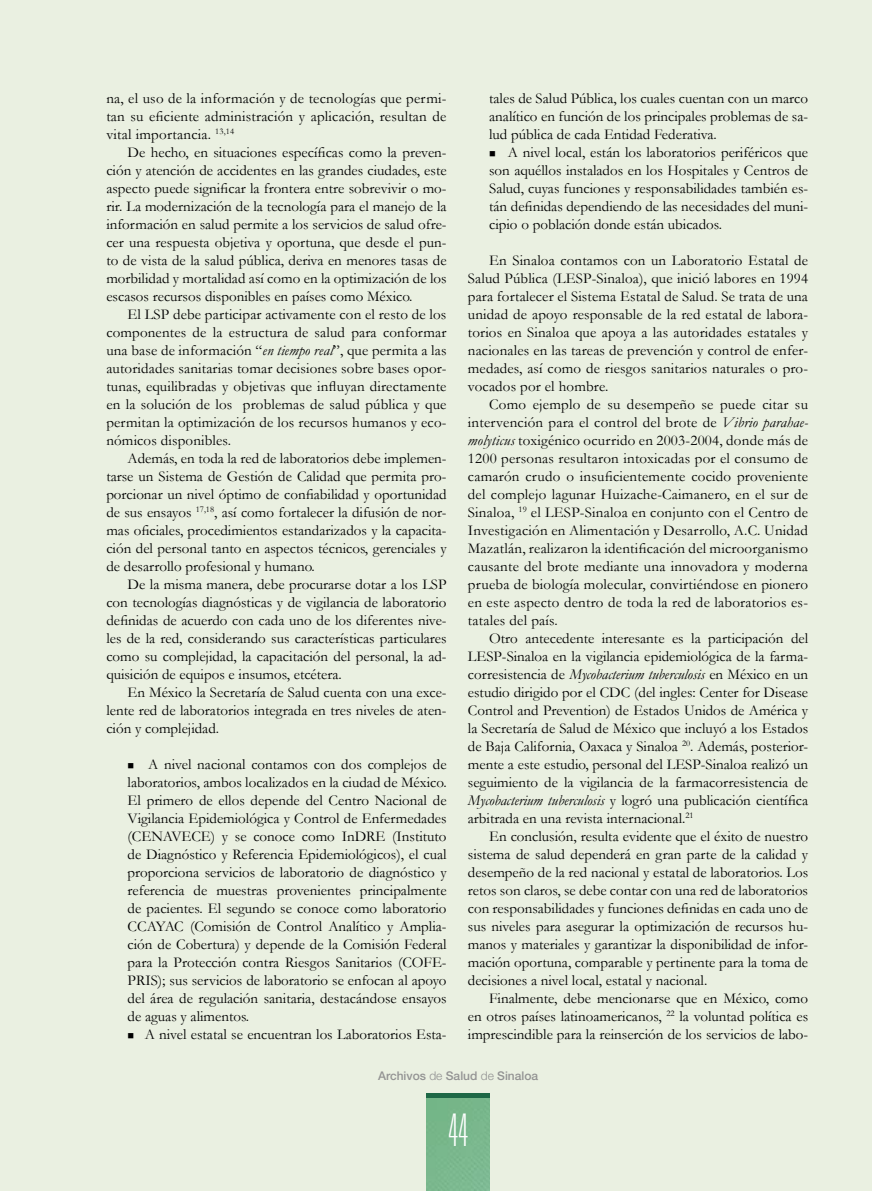
<style>
.page{position:relative;width:872px;height:1191px;background:#eaf0e1}
.page>*{position:absolute;margin:0;border:0;box-sizing:border-box;transform-origin:0 0}
.t1{font:100 ultra-condensed 45px "Univers";color:#fff}
.t2{font:15px/18px "Garamond";color:#000;text-align:justify}
.t3{font:500 12px "Helvetica Neue";color:#939393}
.s1{font-style:italic}
.s2{font-weight:300}
</style>
<div class="page">
<hr style="left:426px;top:1093px;width:64px;height:4px;background:#1e6846">
<p class="t2" style="left:106px;top:89px;width:342px">na, el uso de la información y de tecnologías que permi&shy;tan su eficiente administración y aplicación, resultan de vital importancia. <sup>13,14</sup></p>
<p class="t2" style="left:106px;top:143px;width:342px;text-indent:21px">De hecho, en situaciones específicas como la preven&shy;ción y atención de accidentes en las grandes ciudades, este aspecto puede significar la frontera entre sobrevivir o mo&shy;rir. La modernización de la tecnología para el manejo de la información en salud permite a los servicios de salud ofre&shy;cer una respuesta objetiva y oportuna, que desde el pun&shy;to de vista de la salud pública, deriva en menores tasas de morbilidad y mortalidad así como en la optimización de los escasos recursos disponibles en países como México.</p>
<p class="t2" style="left:106px;top:305px;width:342px;text-indent:21px">El LSP debe participar activamente con el resto de los componentes de la estructura de salud para conformar una base de información “<span class="s1">en tiempo real</span>”, que permita a las autoridades sanitarias tomar decisiones sobre bases opor&shy;tunas, equilibradas y objetivas que influyan directamente en la solución de los problemas de salud pública y que permitan la optimización de los recursos humanos y eco&shy;nómicos disponibles.</p>
<p class="t2" style="left:106px;top:449px;width:342px;text-indent:21px">Además, en toda la red de laboratorios debe implemen&shy;tarse un Sistema de Gestión de Calidad que permita pro&shy;porcionar un nivel óptimo de confiabilidad y oportunidad de sus ensayos <sup>17,18</sup>, así como fortalecer la difusión de nor&shy;mas oficiales, procedimientos estandarizados y la capacita&shy;ción del personal tanto en aspectos técnicos, gerenciales y de desarrollo profesional y humano.</p>
<p class="t2" style="left:106px;top:575px;width:342px;text-indent:21px">De la misma manera, debe procurarse dotar a los LSP con tecnologías diagnósticas y de vigilancia de laboratorio definidas de acuerdo con cada uno de los diferentes nive&shy;les de la red, considerando sus características particulares como su complejidad, la capacitación del personal, la ad&shy;quisición de equipos e insumos, etcétera.</p>
<p class="t2" style="left:106px;top:683px;width:342px;text-indent:21px">En México la Secretaría de Salud cuenta con una exce&shy;lente red de laboratorios integrada en tres niveles de aten&shy;ción y complejidad.</p>
<p class="t2" style="left:128px;top:755px;width:320px">■ A nivel nacional contamos con dos complejos de laboratorios, ambos localizados en la ciudad de México.<br>El primero de ellos depende del Centro Nacional de Vigilancia Epidemiológica y Control de Enfermedades (CENAVECE) y se conoce como InDRE (Instituto de Diagnóstico y Referencia Epidemiológicos), el cual proporciona servicios de laboratorio de diagnóstico y referencia de muestras provenientes principalmente de pacientes. El segundo se conoce como laboratorio CCAYAC (Comisión de Control Analítico y Amplia&shy;ción de Cobertura) y depende de la Comisión Federal para la Protección contra Riesgos Sanitarios (COFE-PRIS); sus servicios de laboratorio se enfocan al apoyo del área de regulación sanitaria, destacándose ensayos de aguas y alimentos.</p>
<p class="t2" style="left:128px;top:1025px;width:320px">■ A nivel estatal se encuentran los Laboratorios Esta-</p>
<p class="t2" style="left:489px;top:89px;width:320px">tales de Salud Pública, los cuales cuentan con un marco analítico en función de los principales problemas de sa&shy;lud pública de cada Entidad Federativa.</p>
<p class="t2" style="left:489px;top:143px;width:320px">■ A nivel local, están los laboratorios periféricos que son aquéllos instalados en los Hospitales y Centros de Salud, cuyas funciones y responsabilidades también es&shy;tán definidas dependiendo de las necesidades del muni&shy;cipio o población donde están ubicados.</p>
<p class="t2" style="left:468px;top:251px;width:342px;text-indent:21px">En Sinaloa contamos con un Laboratorio Estatal de Salud Pública (LESP-Sinaloa), que inició labores en 1994 para fortalecer el Sistema Estatal de Salud. Se trata de una unidad de apoyo responsable de la red estatal de labora&shy;torios en Sinaloa que apoya a las autoridades estatales y nacionales en las tareas de prevención y control de enfer&shy;medades, así como de riesgos sanitarios naturales o pro&shy;vocados por el hombre.</p>
<p class="t2" style="left:468px;top:395px;width:342px;text-indent:21px">Como ejemplo de su desempeño se puede citar su intervención para el control del brote de <span class="s1">Vibrio parahae&shy;molyticus</span> toxigénico ocurrido en 2003-2004, donde más de 1200 personas resultaron intoxicadas por el consumo de camarón crudo o insuficientemente cocido proveniente del complejo lagunar Huizache-Caimanero, en el sur de Sinaloa, <sup>19</sup> el LESP-Sinaloa en conjunto con el Centro de Investigación en Alimentación y Desarrollo, A.C. Unidad Mazatlán, realizaron la identificación del microorganismo causante del brote mediante una innovadora y moderna prueba de biología molecular, convirtiéndose en pionero en este aspecto dentro de toda la red de laboratorios es&shy;tatales del país.</p>
<p class="t2" style="left:468px;top:629px;width:342px;text-indent:21px">Otro antecedente interesante es la participación del LESP-Sinaloa en la vigilancia epidemiológica de la farma&shy;corresistencia de <span class="s1">Mycobacterium tuberculosis</span> en México en un estudio dirigido por el CDC (del ingles: Center for Disease Control and Prevention) de Estados Unidos de América y la Secretaría de Salud de México que incluyó a los Estados de Baja California, Oaxaca y Sinaloa <sup>20</sup>. Además, posterior&shy;mente a este estudio, personal del LESP-Sinaloa realizó un seguimiento de la vigilancia de la farmacorresistencia de <span class="s1">Mycobacterium tuberculosis</span> y logró una publicación científica arbitrada en una revista internacional.<sup>21</sup></p>
<p class="t2" style="left:468px;top:827px;width:342px;text-indent:21px">En conclusión, resulta evidente que el éxito de nuestro sistema de salud dependerá en gran parte de la calidad y desempeño de la red nacional y estatal de laboratorios. Los retos son claros, se debe contar con una red de laboratorios con responsabilidades y funciones definidas en cada uno de sus niveles para asegurar la optimización de recursos hu&shy;manos y materiales y garantizar la disponibilidad de infor&shy;mación oportuna, comparable y pertinente para la toma de decisiones a nivel local, estatal y nacional.</p>
<p class="t2" style="left:468px;top:989px;width:342px;text-indent:21px">Finalmente, debe mencionarse que en México, como en otros países latinoamericanos, <sup>22</sup> la voluntad política es imprescindible para la reinserción de los servicios de labo-</p>
<p class="t3" style="left:378px;top:1068px;width:162px">Archivos <span class="s2">de</span> Salud <span class="s2">de</span> Sinaloa</p>
<p class="t1" style="left:448px;top:1106px;width:22px">44</p>
</div>
